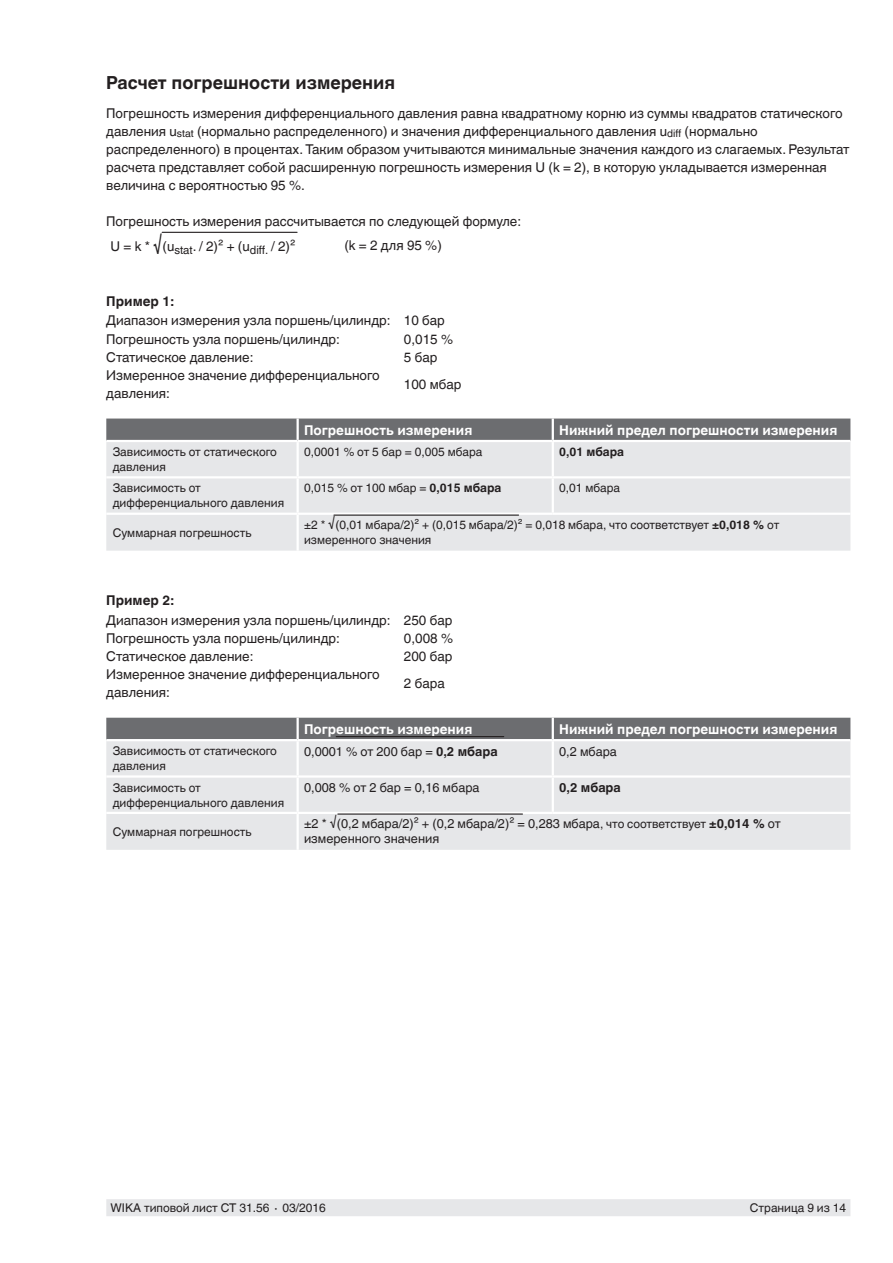
<style>
.page{position:relative;width:893px;height:1263px;background:#fff}
.page>*{position:absolute;margin:0;border:0;box-sizing:border-box;transform-origin:0 0}
.t1{font:700 18px "Helvetica World";color:#231f20}
.t2{font:13.5px/18px "Helvetica World";color:#231f20}
.t3{font:700 13.5px "Helvetica World";color:#fff}
.t4{font:700 13.5px "Helvetica World";color:#231f20}
.t5{font:12.75px/15px "Helvetica World";color:#231f20}
.t6{font:700 12.75px "Helvetica World";color:#231f20}
.t7{font:12px/15px "Helvetica World";color:#231f20}
.t8{font:700 12px "Helvetica World";color:#231f20}
.s1{font-size:24.75px}
.s2{font-weight:700}
.s3{font-size:15.9px}
.s4{font-size:12px}
</style>
<div class="page">
<div style="left:106px;top:1199px;width:744px;height:17px;background:#e6e7e9"></div>
<svg style="left:106px;top:418px;width:744px;height:22px;background:#707174"></svg>
<div style="left:106px;top:442px;width:744px;height:109px;background:#e6e7e9"></div>
<hr style="left:297px;top:418px;width:2px;height:22px;background:#fff">
<hr style="left:552px;top:418px;width:2px;height:22px;background:#fff">
<hr style="left:297px;top:442px;width:2px;height:34px;background:#fff">
<hr style="left:552px;top:442px;width:2px;height:34px;background:#fff">
<hr style="left:106px;top:476px;width:192px;height:2px;background:#fff">
<hr style="left:298px;top:476px;width:255px;height:2px;background:#fff">
<hr style="left:297px;top:478px;width:2px;height:35px;background:#fff">
<hr style="left:553px;top:476px;width:297px;height:2px;background:#fff">
<hr style="left:552px;top:478px;width:2px;height:35px;background:#fff">
<hr style="left:106px;top:513px;width:192px;height:2px;background:#fff">
<hr style="left:298px;top:513px;width:255px;height:2px;background:#fff">
<hr style="left:297px;top:515px;width:2px;height:36px;background:#fff">
<hr style="left:553px;top:513px;width:297px;height:2px;background:#fff">
<div style="left:106px;top:718px;width:744px;height:21px;background:#6c6d70"></div>
<div style="left:106px;top:741px;width:744px;height:109px;background:#e6e7e9"></div>
<hr style="left:297px;top:718px;width:2px;height:21px;background:#fff">
<hr style="left:552px;top:718px;width:2px;height:21px;background:#fff">
<hr style="left:297px;top:741px;width:2px;height:34px;background:#fff">
<hr style="left:552px;top:741px;width:2px;height:34px;background:#fff">
<hr style="left:106px;top:775px;width:192px;height:3px;background:#fff">
<hr style="left:298px;top:775px;width:255px;height:3px;background:#fff">
<hr style="left:297px;top:778px;width:2px;height:34px;background:#fff">
<hr style="left:553px;top:775px;width:297px;height:3px;background:#fff">
<hr style="left:552px;top:778px;width:2px;height:34px;background:#fff">
<hr style="left:106px;top:812px;width:192px;height:2px;background:#fff">
<hr style="left:298px;top:812px;width:255px;height:2px;background:#fff">
<hr style="left:297px;top:814px;width:2px;height:36px;background:#fff">
<hr style="left:553px;top:812px;width:297px;height:2px;background:#fff">
<hr style="left:334px;top:514px;width:185px;height:2px;background:#231f20">
<hr style="left:336px;top:736px;width:168px;height:1px;background:#231f20">
<hr style="left:162px;top:232px;width:135px;height:1px;background:#231f20">
<hr style="left:338px;top:813px;width:184px;height:2px;background:#231f20">
<h1 class="t1" style="left:106px;top:73px;width:291px">Расчет погрешности измерения</h1>
<p class="t2" style="left:106px;top:104px;width:745px">Погрешность измерения дифференциального давления равна квадратному корню из суммы квадратов статического давления u<sub>stat</sub> (нормально распределенного) и значения дифференциального давления u<sub>diff</sub> (нормально распределенного) в процентах. Таким образом учитываются минимальные значения каждого из слагаемых. Результат расчета представляет собой расширенную погрешность измерения U (k = 2), в которую укладывается измеренная величина с вероятностью 95 %.</p>
<p class="t2" style="left:111px;top:209px;width:412px;line-height:24.8px;text-indent:-4px">Погрешность измерения рассчитывается по следующей формуле:<br>U = k * <span class="s1">√</span>(u<sub>stat</sub>. / 2)² + (u<sub>diff.</sub> / 2)²</p>
<p class="t2" style="left:344px;top:236px;width:99px">(k = 2 для 95 %)</p>
<p class="t4" style="left:106px;top:293px;width:69px">Пример 1:</p>
<p class="t2" style="left:106px;top:312px;width:340px">Диапазон измерения узла поршень/цилиндр: 10 бар<br>Погрешность узла поршень/цилиндр:</p>
<p class="t2" style="left:404px;top:330px;width:51px">0,015 %</p>
<p class="t2" style="left:106px;top:348px;width:149px">Статическое давление:</p>
<p class="t2" style="left:404px;top:348px;width:35px">5 бар</p>
<p class="t2" style="left:106px;top:366px;width:275px">Измеренное значение дифференциального давления:</p>
<p class="t2" style="left:404px;top:375px;width:59px">100 мбар</p>
<p class="t3" style="left:304px;top:422px;width:170px">Погрешность измерения</p>
<p class="t3" style="left:559px;top:422px;width:280px">Нижний предел погрешности измерения</p>
<p class="t7" style="left:113px;top:444px;width:166px">Зависимость от статического давления</p>
<p class="t7" style="left:304px;top:444px;width:180px">0,0001 % от 5 бар = 0,005 мбара</p>
<p class="t8" style="left:559px;top:445px;width:66px">0,01 мбара</p>
<p class="t7" style="left:113px;top:481px;width:173px">Зависимость от дифференциального давления</p>
<p class="t7" style="left:304px;top:481px;width:199px">0,015 % от 100 мбар = <span class="s2">0,015 мбара</span></p>
<p class="t7" style="left:559px;top:481px;width:62px">0,01 мбара</p>
<p class="t7" style="left:113px;top:525px;width:140px">Суммарная погрешность</p>
<p class="t7" style="left:304px;top:518px;width:477px">±2 * <span class="s3">√</span>(0,01 мбара/2)² + (0,015 мбара/2)² = 0,018 мбара, что соответствует <span class="s2">±0,018 %</span> от измеренного значения</p>
<p class="t4" style="left:106px;top:592px;width:69px">Пример 2:</p>
<p class="t2" style="left:106px;top:611px;width:348px">Диапазон измерения узла поршень/цилиндр: 250 бар<br>Погрешность узла поршень/цилиндр:</p>
<p class="t2" style="left:404px;top:629px;width:51px">0,008 %</p>
<p class="t2" style="left:106px;top:647px;width:149px">Статическое давление:</p>
<p class="t2" style="left:404px;top:647px;width:50px">200 бар</p>
<p class="t2" style="left:106px;top:665px;width:275px">Измеренное значение дифференциального давления:</p>
<p class="t2" style="left:404px;top:674px;width:42px">2 бара</p>
<p class="t3" style="left:304px;top:721px;width:170px">Погрешность измерения</p>
<p class="t3" style="left:559px;top:721px;width:280px">Нижний предел погрешности измерения</p>
<p class="t7" style="left:113px;top:743px;width:166px">Зависимость от статического давления</p>
<p class="t5" style="left:304px;top:744px;width:195px">0,0001 % от 200 бар = <span class="s2">0,2 мбара</span></p>
<p class="t5" style="left:559px;top:744px;width:59px">0,2 мбара</p>
<p class="t7" style="left:113px;top:780px;width:173px">Зависимость от дифференциального давления</p>
<p class="t5" style="left:304px;top:780px;width:177px">0,008 % от 2 бар = 0,16 мбара</p>
<p class="t6" style="left:559px;top:780px;width:63px">0,2 мбара</p>
<p class="t7" style="left:113px;top:824px;width:140px">Суммарная погрешность</p>
<p class="t5" style="left:304px;top:816px;width:478px">±2 * <span class="s3">√</span>(0,2 мбара/2)² + (0,2 мбара/2)² = 0,283 мбара<span class="s4">, что соответствует</span> <span class="s2">±0,014 %</span> от измеренного значения</p>
<p class="t7" style="left:111px;top:1200px;width:217px">WIKA типовой лист CT 31.56 ∙ 03/2016</p>
<p class="t7" style="left:750px;top:1200px;width:98px">Страница 9 из 14</p>
</div>
